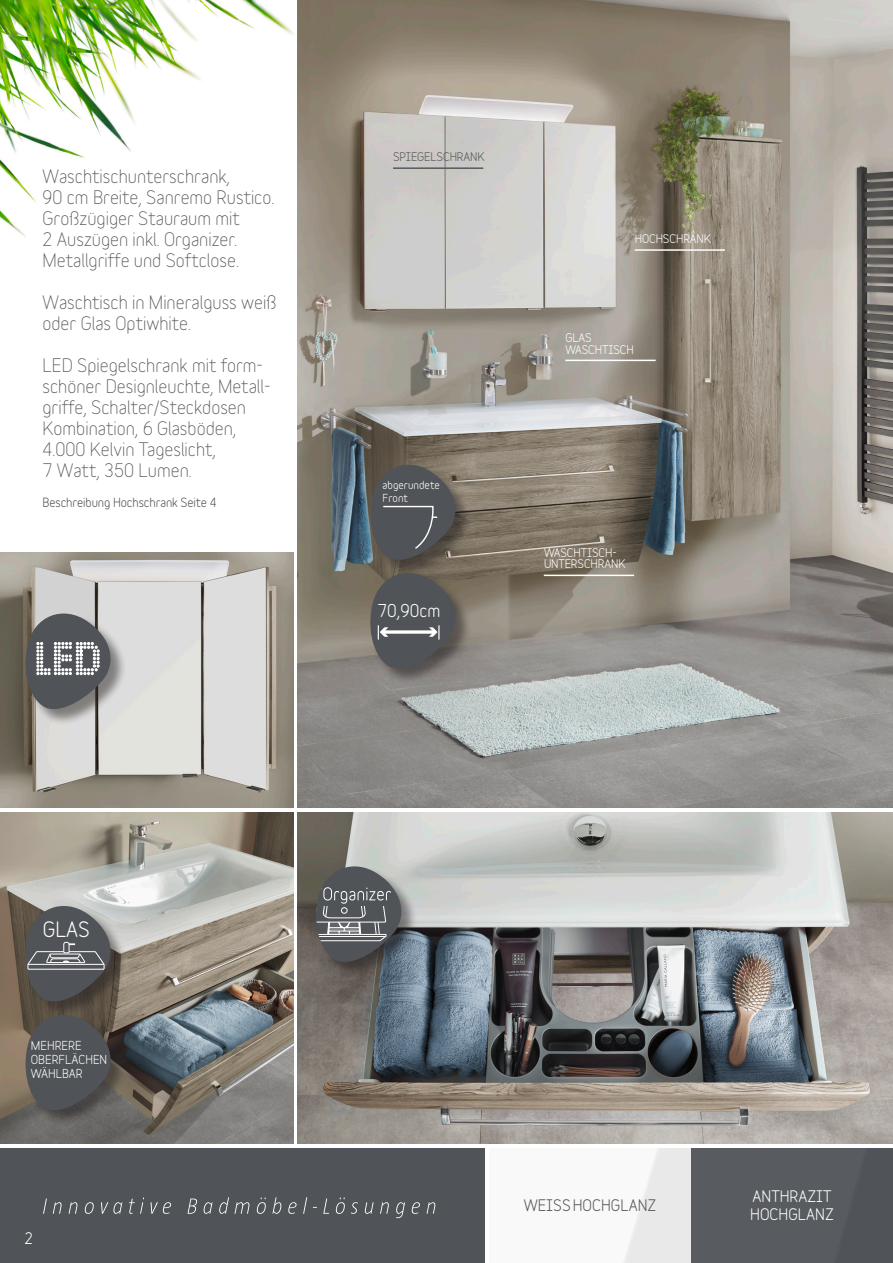
<style>
.page{position:relative;width:893px;height:1263px;background:#fff}
.page>*{position:absolute;margin:0;border:0;box-sizing:border-box;transform-origin:0 0}
.t1{font:700 19.95px "Variable";color:#fff}
.t2{font:18px/21px "Variable";color:#57585a}
.t3{font:700 16.65px "Variable";color:#fff}
.t4{font:700 15px/18px "Variable";color:#fff}
.t5{font:700 15px "Variable";color:#57585a}
.t6{font:700 12px "Variable";letter-spacing:-.01em;color:#57585a}
.t7{font:700 11.7px/14px "Variable";color:#fff}
.t8{font:700 11.25px/11.2px "Variable";letter-spacing:-.01em;color:#fff}
.t9{font:700 11.25px "Variable";letter-spacing:-.01em;color:#57585a}
.t10{font:700 10.5px/12.5px "Variable";color:#fff}
</style>
<div class="page">
<img style="left:0;top:0;width:298px;height:276px">
<div style="left:0;top:1148px;width:485px;height:115px;background:#505357"></div>
<svg style="left:43px;top:1197px;width:392px;height:21px"></svg>
<img style="left:298px;top:0;width:595px;height:808px">
<hr style="left:565px;top:360px;width:91px;height:1px;background:#fff">
<hr style="left:544px;top:575px;width:90px;height:1px;background:#fff">
<hr style="left:393px;top:167px;width:90px;height:2px;background:#57585a">
<img style="left:0;top:553px;width:293px;height:255px">
<div style="left:26px;top:614px;width:101px;height:112px;background:#231f20;opacity:.5"></div>
<svg style="left:26px;top:613px;width:85px;height:96px;background:#747576"></svg>
<img style="left:0;top:812px;width:293px;height:332px">
<div style="left:26px;top:906px;width:101px;height:112px;background:#231f20;opacity:.5"></div>
<svg style="left:26px;top:906px;width:85px;height:95px;background:#616263"></svg>
<div style="left:26px;top:1015px;width:101px;height:112px;background:#231f20;opacity:.5"></div>
<svg style="left:26px;top:1015px;width:85px;height:95px;background:#525253"></svg>
<img style="left:298px;top:812px;width:595px;height:332px">
<div style="left:317px;top:867px;width:101px;height:111px;background:#231f20;opacity:.5"></div>
<svg style="left:316px;top:866px;width:85px;height:96px;background:#676a6c"></svg>
<div style="left:489px;top:1148px;width:202px;height:115px;background:linear-gradient(to right,#fefefe,#ececed)"></div>
<div style="left:691px;top:1148px;width:202px;height:115px;background:#585b5f"></div>
<hr style="left:635px;top:249px;width:90px;height:2px;background:#fff">
<div style="left:371px;top:465px;width:101px;height:111px;background:#231f20;opacity:.5"></div>
<svg style="left:370px;top:465px;width:85px;height:95px;background:#585858"></svg>
<div style="left:371px;top:573px;width:101px;height:112px;background:#231f20;opacity:.5"></div>
<svg style="left:370px;top:573px;width:85px;height:95px;background:#5c5d5d"></svg>
<p class="t2" style="left:43px;top:164px;width:233px">Waschtischunterschrank,<br>90 cm Breite, Sanremo Rustico.<br>Großzügiger Stauraum mit<br>2 Auszügen inkl. Organizer.<br>Metallgriffe und Softclose.</p>
<p class="t2" style="left:43px;top:290px;width:236px">Waschtisch in Mineralguss weiß oder Glas Optiwhite.</p>
<p class="t2" style="left:43px;top:353px;width:230px">LED Spiegelschrank mit form&shy;schöner Designleuchte, Metall&shy;griffe, Schalter/Steckdosen<br>Kombination, 6 Glasböden,<br>4.000 Kelvin Tageslicht,<br>7 Watt, 350 Lumen.</p>
<p class="t6" style="left:43px;top:492px;width:176px">Beschreibung Hochschrank Seite 4</p>
<p class="t9" style="left:393px;top:147px;width:93px">SPIEGELSCHRANK</p>
<p class="t10" style="left:383px;top:478px;width:59px">abgerundete<br>Front</p>
<p class="t3" style="left:378px;top:597px;width:64px">70,90cm</p>
<p class="t8" style="left:635px;top:232px;width:78px">HOCHSCHRANK</p>
<p class="t8" style="left:565px;top:331px;width:70px">GLAS<br>WASCHTISCH</p>
<p class="t8" style="left:544px;top:546px;width:83px">WASCHTISCH-<br>UNTERSCHRANK</p>
<p class="t1" style="left:43px;top:912px;width:49px">GLAS</p>
<p class="t7" style="left:31px;top:1037px;width:78px">MEHRERE<br>OBERFLÄCHEN<br>WÄHLBAR</p>
<p class="t4" style="left:24px;top:1227px;width:10px">2</p>
<p class="t5" style="left:524px;top:1193px;width:134px">WEISS HOCHGLANZ</p>
<p class="t4" style="left:750px;top:1186px;width:85px">ANTHRAZIT<br>HOCHGLANZ</p>
</div>
